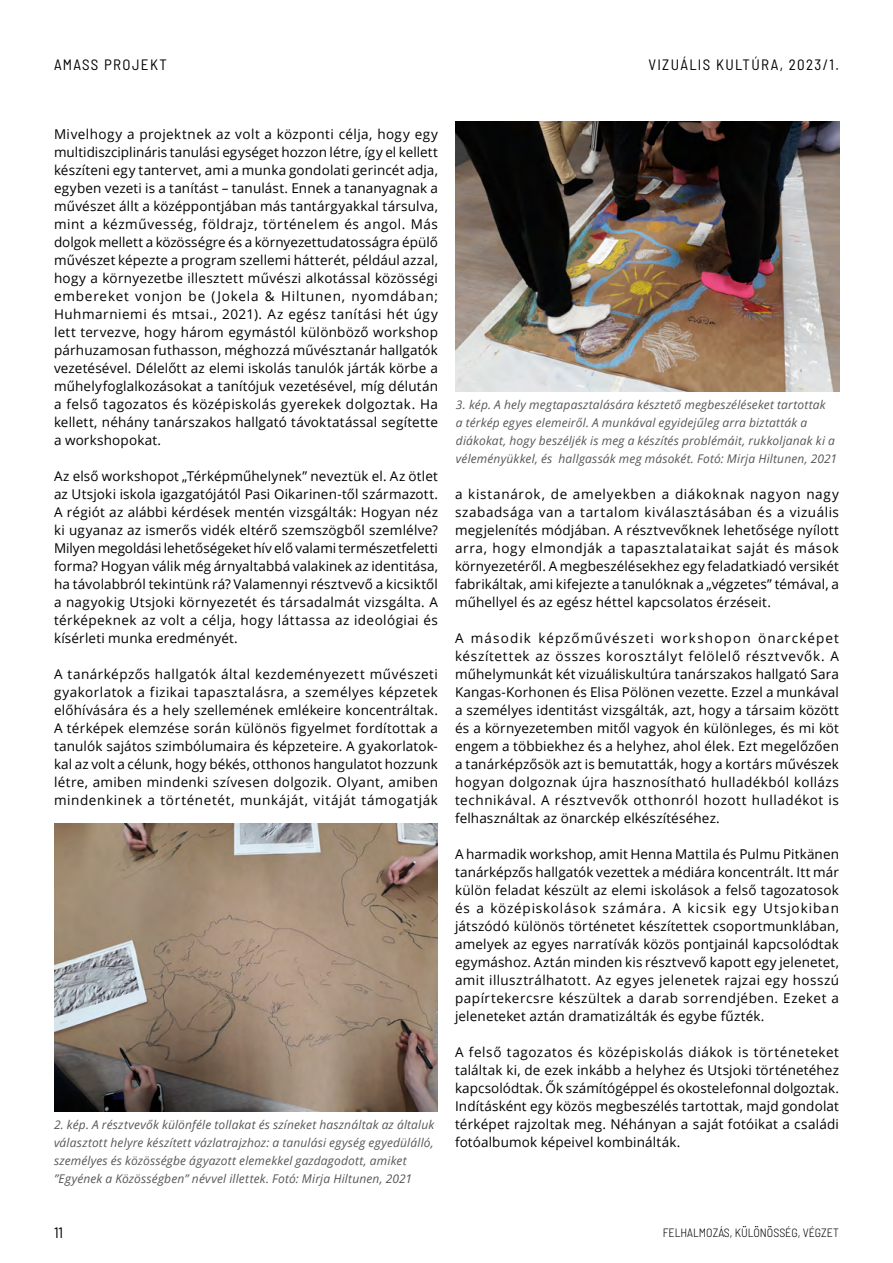
<style>
.page{position:relative;width:893px;height:1263px;background:#fff}
.page>*{position:absolute;margin:0;border:0;box-sizing:border-box;transform-origin:0 0}
.t1{font:semi-condensed 15px "Barlow";letter-spacing:.09em;color:#000}
.t2{font:13.5px/18px "Open Sans";letter-spacing:.015em;color:#000;text-align:justify}
.t3{font:italic 12px/18px "Open Sans";letter-spacing:.015em;color:#575756}
.t4{font:300 semi-condensed 12px "Barlow";color:#000}
</style>
<div class="page">
<img style="left:54px;top:823px;width:384px;height:288px">
<img style="left:456px;top:121px;width:384px;height:270px">
<p class="t1" style="left:54px;top:54px;width:114px">AMASS PROJEKT</p>
<p class="t1" style="left:648px;top:54px;width:192px">VIZUÁLIS KULTÚRA, 2023/1.</p>
<p class="t2" style="left:54px;top:125px;width:385px">Mivelhogy a projektnek az volt a központi célja, hogy egy multidiszciplináris tanulási egységet hozzon létre, így el kellett készíteni egy tantervet, ami a munka gondolati gerincét adja, egyben vezeti is a tanítást – tanulást. Ennek a tananyagnak a művészet állt a középpontjában más tantárgyakkal társulva, mint a kézművesség, földrajz, történelem és angol. Más dolgok mellett a közösségre és a környezettudatosságra épülő művészet képezte a program szellemi hátterét, például azzal, hogy a környezetbe illesztett művészi alkotással közösségi embereket vonjon be (Jokela &amp; Hiltunen, nyomdában; Huhmarniemi és mtsai., 2021). Az egész tanítási hét úgy lett tervezve, hogy három egymástól különböző workshop párhuzamosan futhasson, méghozzá művésztanár hallgatók vezetésével. Délelőtt az elemi iskolás tanulók járták körbe a műhelyfoglalkozásokat a tanítójuk vezetésével, míg délután a felső tagozatos és középiskolás gyerekek dolgoztak. Ha kellett, néhány tanárszakos hallgató távoktatással segítette a workshopokat.</p>
<p class="t2" style="left:54px;top:467px;width:385px">Az első workshopot „Térképműhelynek” neveztük el. Az ötlet az Utsjoki iskola igazgatójától Pasi Oikarinen-től származott.<br>A régiót az alábbi kérdések mentén vizsgálták: Hogyan néz ki ugyanaz az ismerős vidék eltérő szemszögből szemlélve?<br>Milyen megoldási lehetőségeket hív elő valami természetfeletti forma? Hogyan válik még árnyaltabbá valakinek az identitása, ha távolabbról tekintünk rá? Valamennyi résztvevő a kicsiktől a nagyokig Utsjoki környezetét és társadalmát vizsgálta. A térképeknek az volt a célja, hogy láttassa az ideológiai és kísérleti munka eredményét.</p>
<p class="t2" style="left:54px;top:665px;width:385px">A tanárképzős hallgatók által kezdeményezett művészeti gyakorlatok a fizikai tapasztalásra, a személyes képzetek előhívására és a hely szellemének emlékeire koncentráltak.<br>A térképek elemzése során különös figyelmet fordítottak a tanulók sajátos szimbólumaira és képzeteire. A gyakorlatok&shy;kal az volt a célunk, hogy békés, otthonos hangulatot hozzunk létre, amiben mindenki szívesen dolgozik. Olyant, amiben mindenkinek a történetét, munkáját, vitáját támogatják</p>
<p class="t3" style="left:54px;top:1115px;width:382px">2. kép. A résztvevők különféle tollakat és színeket használtak az általuk választott helyre készített vázlatrajzhoz: a tanulási egység egyedülálló, személyes és közösségbe ágyazott elemekkel gazdagodott, amiket ”Egyének a Közösségben” névvel illettek. Fotó: Mirja Hiltunen, 2021</p>
<p class="t1" style="left:54px;top:1221px;width:10px">11</p>
<p class="t3" style="left:456px;top:395px;width:383px">3. kép. A hely megtapasztalására késztető megbeszéléseket tartottak<br>a térkép egyes elemeiről. A munkával egyidejűleg arra biztatták a diákokat, hogy beszéljék is meg a készítés problémáit, rukkoljanak ki a véleményükkel, és hallgassák meg másokét. Fotó: Mirja Hiltunen, 2021</p>
<p class="t2" style="left:455px;top:485px;width:386px">a kistanárok, de amelyekben a diákoknak nagyon nagy szabadsága van a tartalom kiválasztásában és a vizuális megjelenítés módjában. A résztvevőknek lehetősége nyílott arra, hogy elmondják a tapasztalataikat saját és mások környezetéről. A megbeszélésekhez egy feladatkiadó versikét fabrikáltak, ami kifejezte a tanulóknak a „végzetes” témával, a műhellyel és az egész héttel kapcsolatos érzéseit.</p>
<p class="t2" style="left:455px;top:629px;width:385px">A második képzőművészeti workshopon önarcképet készítettek az összes korosztályt felölelő résztvevők. A műhelymunkát két vizuáliskultúra tanárszakos hallgató Sara Kangas-Korhonen és Elisa Pölönen vezette. Ezzel a munkával a személyes identitást vizsgálták, azt, hogy a társaim között és a környezetemben mitől vagyok én különleges, és mi köt engem a többiekhez és a helyhez, ahol élek. Ezt megelőzően a tanárképzősök azt is bemutatták, hogy a kortárs művészek hogyan dolgoznak újra hasznosítható hulladékból kollázs technikával. A résztvevők otthonról hozott hulladékot is felhasználtak az önarckép elkészítéséhez.</p>
<p class="t2" style="left:455px;top:845px;width:385px">A harmadik workshop, amit Henna Mattila és Pulmu Pitkänen tanárképzős hallgatók vezettek a médiára koncentrált. Itt már külön feladat készült az elemi iskolások a felső tagozatosok és a középiskolások számára. A kicsik egy Utsjokiban játszódó különös történetet készítettek csoportmunklában, amelyek az egyes narratívák közös pontjainál kapcsolódtak egymáshoz. Aztán minden kis résztvevő kapott egy jelenetet, amit illusztrálhatott. Az egyes jelenetek rajzai egy hosszú papírtekercsre készültek a darab sorrendjében. Ezeket a jeleneteket aztán dramatizálták és egybe fűzték.</p>
<p class="t2" style="left:455px;top:1043px;width:385px">A felső tagozatos és középiskolás diákok is történeteket találtak ki, de ezek inkább a helyhez és Utsjoki történetéhez kapcsolódtak. Ők számítógéppel és okostelefonnal dolgoztak.<br>Indításként egy közös megbeszélés tartottak, majd gondolat térképet rajzoltak meg. Néhányan a saját fotóikat a családi fotóalbumok képeivel kombinálták.</p>
<p class="t4" style="left:663px;top:1224px;width:178px">FELHALMOZÁS, KÜLÖNÖSSÉG, VÉGZET</p>
</div>
